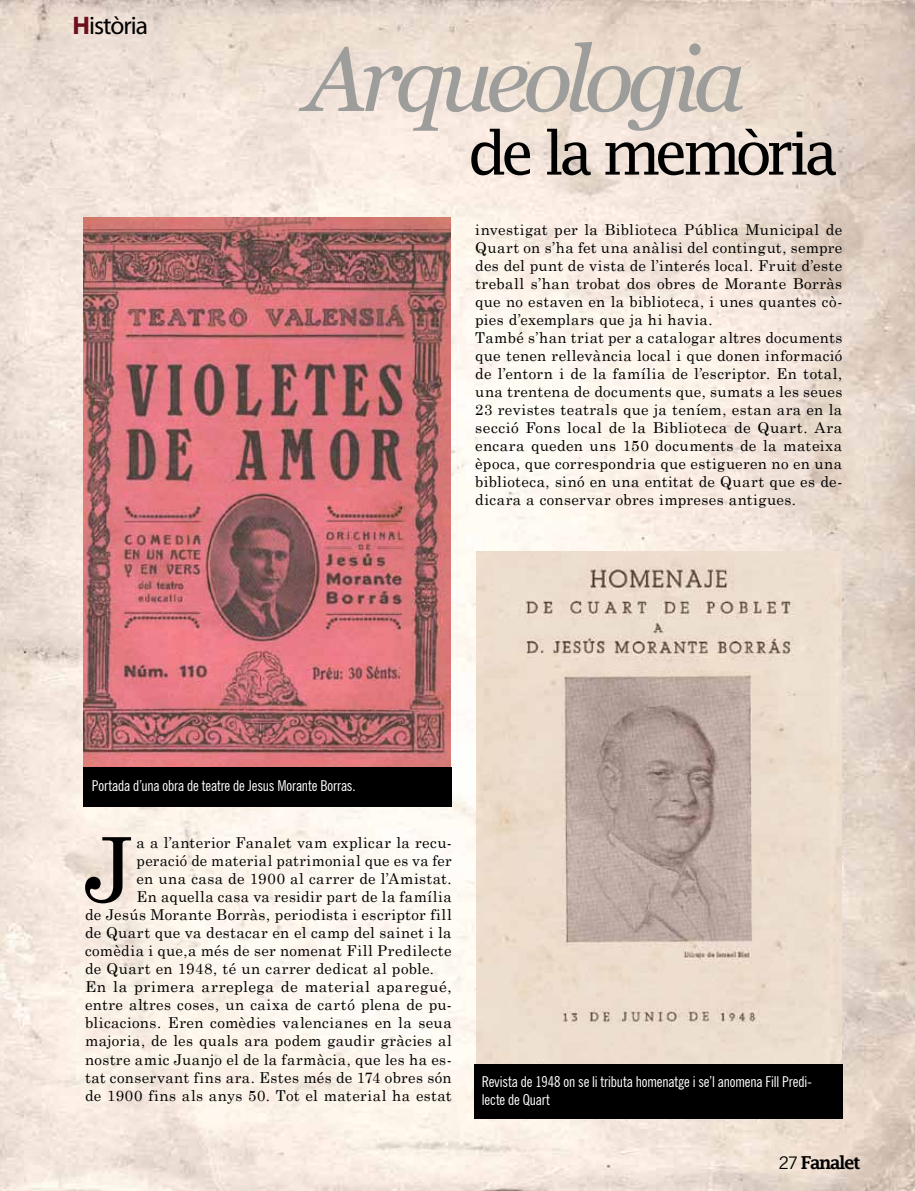
<style>
.page{position:relative;width:915px;height:1191px;background:#fff}
.page>*{position:absolute;margin:0;border:0;box-sizing:border-box;transform-origin:0 0}
.t1{font:italic 91.35px "Georgia";letter-spacing:-.075em;color:#9d9d9c}
.t2{font:89.85px "Century Schoolbook";color:#000}
.t3{font:59.55px "Lucida Fax";letter-spacing:-.09em;color:#000}
.t4{font:25.5px "Myriad Pro";letter-spacing:-.04em;color:#000}
.t5{font:600 17.85px "Lucida Fax";letter-spacing:-.08em;color:#000}
.t6{font:15px/18px "Century Schoolbook";letter-spacing:.025em;color:#000}
.t7{font:condensed 15px/18px "News Gothic BT";letter-spacing:-.01em;color:#fff}
.s1{font-weight:700;color:#6d0d20}
.s2{font-family:"News Gothic BT";font-weight:400;font-size:17.4px}
</style>
<div class="page">
<img style="left:0;top:0;width:914px;height:1191px">
<img style="left:83px;top:217px;width:367px;height:559px">
<div style="left:84px;top:767px;width:367px;height:24px;background:#000"></div>
<div style="left:84px;top:770px;width:367px;height:37px;background:#000"></div>
<img style="left:476px;top:551px;width:365px;height:513px">
<div style="left:474px;top:1064px;width:368px;height:54px;background:#000"></div>
<h3 class="t4" style="left:72px;top:9px;width:77px"><span class="s1">H</span>istòria</h3>
<h1 class="t1" style="left:306px;top:22px;width:441px">Arqueologia</h1>
<h3 class="t3" style="left:467px;top:119px;width:372px">de la memòria</h3>
<p class="t6" style="left:475px;top:219px;width:368px">investigat per la Biblioteca Pública Municipal de Quart on s’ha fet una anàlisi del contingut, sempre des del punt de vista de l’interés local. Fruit d’este treball s’han trobat dos obres de Morante Borràs que no estaven en la biblioteca, i unes quantes cò&shy;pies d’exemplars que ja hi havia.<br>També s’han triat per a catalogar altres documents que tenen rellevància local i que donen informació de l’entorn i de la família de l’escriptor. En total, una trentena de documents que, sumats a les seues 23 revistes teatrals que ja teníem, estan ara en la secció Fons local de la Biblioteca de Quart. Ara encara queden uns 150 documents de la mateixa època, que correspondria que estigueren no en una biblioteca, sinó en una entitat de Quart que es de&shy;dicara a conservar obres impreses antigues.</p>
<p class="t7" style="left:92px;top:776px;width:265px">Portada d’una obra de teatre de Jesus Morante Borras.</p>
<h2 class="t2" style="left:84px;top:794px;width:51px">J</h2>
<p class="t6" style="left:136px;top:832px;width:316px">a a l’anterior Fanalet vam explicar la recu-</p>
<p class="t6" style="left:136px;top:850px;width:316px">peració de material patrimonial que es va fer</p>
<p class="t6" style="left:136px;top:868px;width:316px">en una casa de 1900 al carrer de l’Amistat.</p>
<p class="t6" style="left:136px;top:886px;width:316px">En aquella casa va residir part de la família</p>
<p class="t6" style="left:85px;top:904px;width:368px">de Jesús Morante Borràs, periodista i escriptor fill</p>
<p class="t6" style="left:85px;top:922px;width:368px">de Quart que va destacar en el camp del sainet i la</p>
<p class="t6" style="left:85px;top:940px;width:368px">comèdia i que,a més de ser nomenat Fill Predilecte</p>
<p class="t6" style="left:85px;top:958px;width:350px">de Quart en 1948, té un carrer dedicat al poble.</p>
<p class="t6" style="left:85px;top:976px;width:368px">En la primera arreplega de material aparegué,</p>
<p class="t6" style="left:85px;top:994px;width:368px">entre altres coses, un caixa de cartó plena de pu-</p>
<p class="t6" style="left:85px;top:1012px;width:368px">blicacions. Eren comèdies valencianes en la seua</p>
<p class="t6" style="left:85px;top:1030px;width:368px">majoria, de les quals ara podem gaudir gràcies al</p>
<p class="t6" style="left:85px;top:1048px;width:368px">nostre amic Juanjo el de la farmàcia, que les ha es-</p>
<p class="t6" style="left:85px;top:1066px;width:368px">tat conservant fins ara. Estes més de 174 obres són</p>
<p class="t6" style="left:85px;top:1084px;width:368px">de 1900 fins als anys 50. Tot el material ha estat</p>
<p class="t7" style="left:482px;top:1072px;width:331px">Revista de 1948 on se li tributa homenatge i se’l anomena Fill Predi&shy;lecte de Quart</p>
<p class="t5" style="left:778px;top:1152px;width:84px"><span class="s2">27</span> Fanalet</p>
</div>
